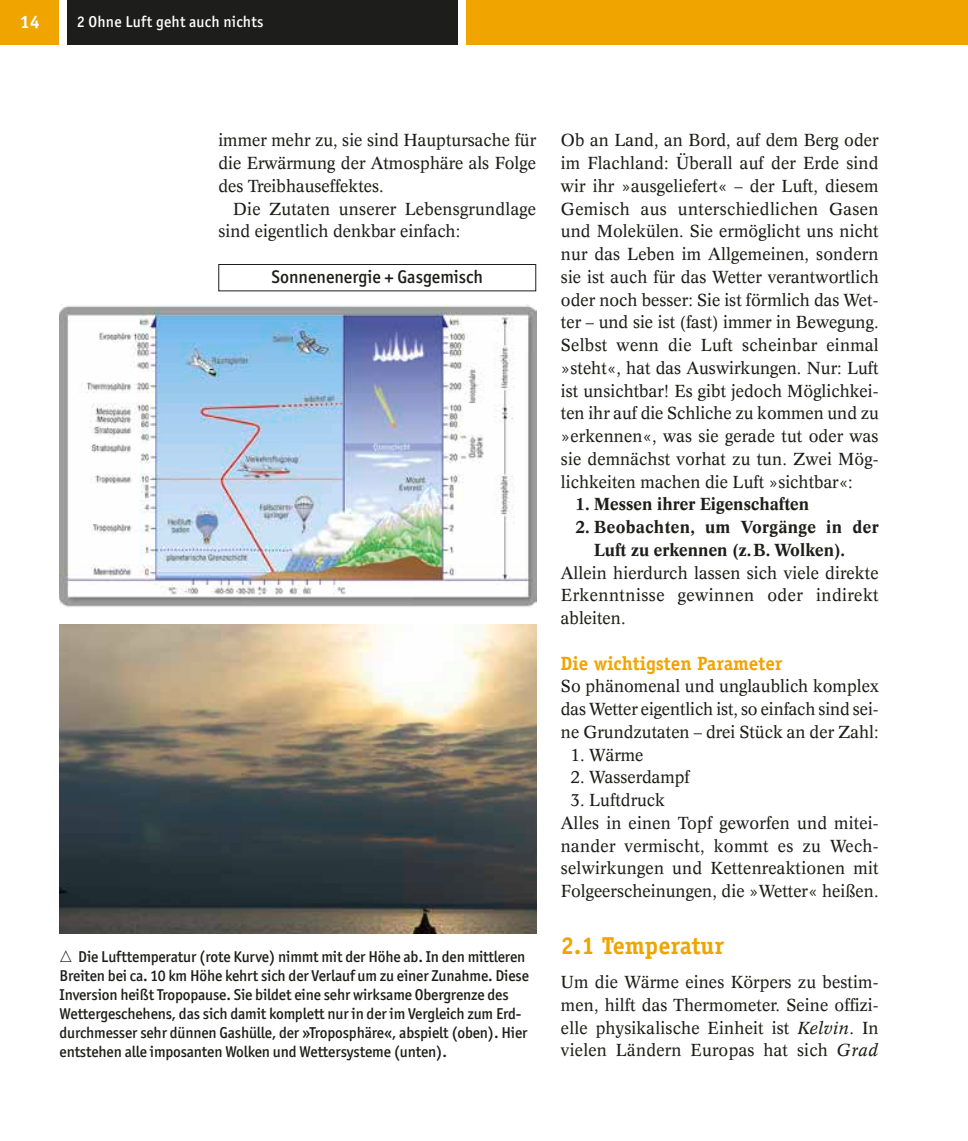
<style>
.page{position:relative;width:968px;height:1141px;background:#fff}
.page>*{position:absolute;margin:0;border:0;box-sizing:border-box;transform-origin:0 0}
.t1{font:700 24.5px "Officina Serif";color:#efa400}
.t2{font:700 19.25px "Officina Serif";color:#efa400}
.t3{font:500 18.38px "Officina San ITC";color:#1d1d1b}
.t4{font:700 18.2px "Officina Sans";color:#fff}
.t5{font:17.15px/22.8px "Concorde";color:#1d1d1b;text-align:justify}
.t6{font:700 17.15px/22.8px "Concorde";color:#1d1d1b}
.t7{font:500 15.75px/18.9px "Officina San ITC";letter-spacing:-.01em;color:#1d1d1b}
.t8{font:500 15.75px "Officina San ITC";letter-spacing:.015em;color:#fff}
.s1{font-style:italic}
</style>
<div class="page">
<div style="left:461px;top:0;width:506px;height:45px;background:#efa400"></div>
<div style="left:60px;top:0;width:398px;height:45px;background:#1d1d1b"></div>
<div style="left:0;top:0;width:60px;height:45px;background:#efa400"></div>
<div style="left:60px;top:0;width:7px;height:45px;background:#fff"></div>
<div style="left:458px;top:0;width:7px;height:45px;background:#fff"></div>
<div style="left:218px;top:264px;width:318px;height:27px;border:1px solid #1d1d1b"></div>
<img style="left:60px;top:305px;width:476px;height:302px">
<img style="left:60px;top:624px;width:476px;height:309px">
<p class="t4" style="left:20px;top:10px;width:21px">14</p>
<p class="t8" style="left:77px;top:12px;width:188px">2 Ohne Luft geht auch nichts</p>
<p class="t5" style="left:218px;top:129px;width:319px">immer mehr zu, sie sind Hauptursache für die Erwärmung der Atmosphäre als Folge des Treibhauseffektes.</p>
<p class="t5" style="left:218px;top:197px;width:319px;text-indent:15px">Die Zutaten unserer Lebensgrundlage sind eigentlich denkbar einfach:</p>
<p class="t3" style="left:271px;top:266px;width:213px">Sonnenenergie + Gasgemisch</p>
<p class="t7" style="left:60px;top:947px;width:471px;text-indent:19px">Die Lufttemperatur (rote Kurve) nimmt mit der Höhe ab. In den mittleren Breiten bei ca. 10 km Höhe kehrt sich der Verlauf um zu einer Zunahme. Diese Inversion heißt Tropopause. Sie bildet eine sehr wirksame Obergrenze des Wettergeschehens, das sich damit komplett nur in der im Vergleich zum Erd&shy;durchmesser sehr dünnen Gashülle, der »Troposphäre«, abspielt (oben). Hier entstehen alle imposanten Wolken und Wettersysteme (unten).</p>
<p class="t5" style="left:561px;top:129px;width:319px">Ob an Land, an Bord, auf dem Berg oder im Flachland: Überall auf der Erde sind wir ihr »ausgeliefert« – der Luft, diesem Gemisch aus unterschiedlichen Gasen und Molekülen. Sie ermöglicht uns nicht nur das Leben im Allgemeinen, sondern sie ist auch für das Wetter verantwortlich oder noch besser: Sie ist förmlich das Wet&shy;ter – und sie ist (fast) immer in Bewegung.<br>Selbst wenn die Luft scheinbar einmal »steht«, hat das Auswirkungen. Nur: Luft ist unsichtbar! Es gibt jedoch Möglichkei&shy;ten ihr auf die Schliche zu kommen und zu »erkennen«, was sie gerade tut oder was sie demnächst vorhat zu tun. Zwei Mög&shy;lichkeiten machen die Luft »sichtbar«:</p>
<p class="t6" style="left:575px;top:493px;width:235px">1. Messen ihrer Eigenschaften</p>
<p class="t6" style="left:594px;top:516px;width:286px;text-indent:-18px">2. Beobachten, um Vorgänge in der<br>Luft zu erkennen (z.B. Wolken).</p>
<p class="t5" style="left:561px;top:561px;width:319px">Allein hierdurch lassen sich viele direkte Erkenntnisse gewinnen oder indirekt ableiten.</p>
<p class="t2" style="left:561px;top:651px;width:223px">Die wichtigsten Parameter</p>
<p class="t5" style="left:561px;top:675px;width:319px">So phänomenal und unglaublich komplex das Wetter eigentlich ist, so einfach sind sei&shy;ne Grundzutaten – drei Stück an der Zahl:</p>
<p class="t5" style="left:570px;top:743px;width:74px">1. Wärme</p>
<p class="t5" style="left:570px;top:766px;width:120px">2. Wasserdampf</p>
<p class="t5" style="left:561px;top:788px;width:319px;text-align:left;text-indent:10px">3. Luftdruck<br>Alles in einen Topf geworfen und mitei&shy;nander vermischt, kommt es zu Wech&shy;selwirkungen und Kettenreaktionen mit Folgeerscheinungen, die »Wetter« heißen.</p>
<h1 class="t1" style="left:561px;top:930px;width:165px">2.1 Temperatur</h1>
<p class="t5" style="left:561px;top:970px;width:319px">Um die Wärme eines Körpers zu bestim&shy;men, hilft das Thermometer. Seine offizi&shy;elle physikalische Einheit ist <span class="s1">Kelvin</span>. In vielen Ländern Europas hat sich <span class="s1">Grad</span></p>
</div>
